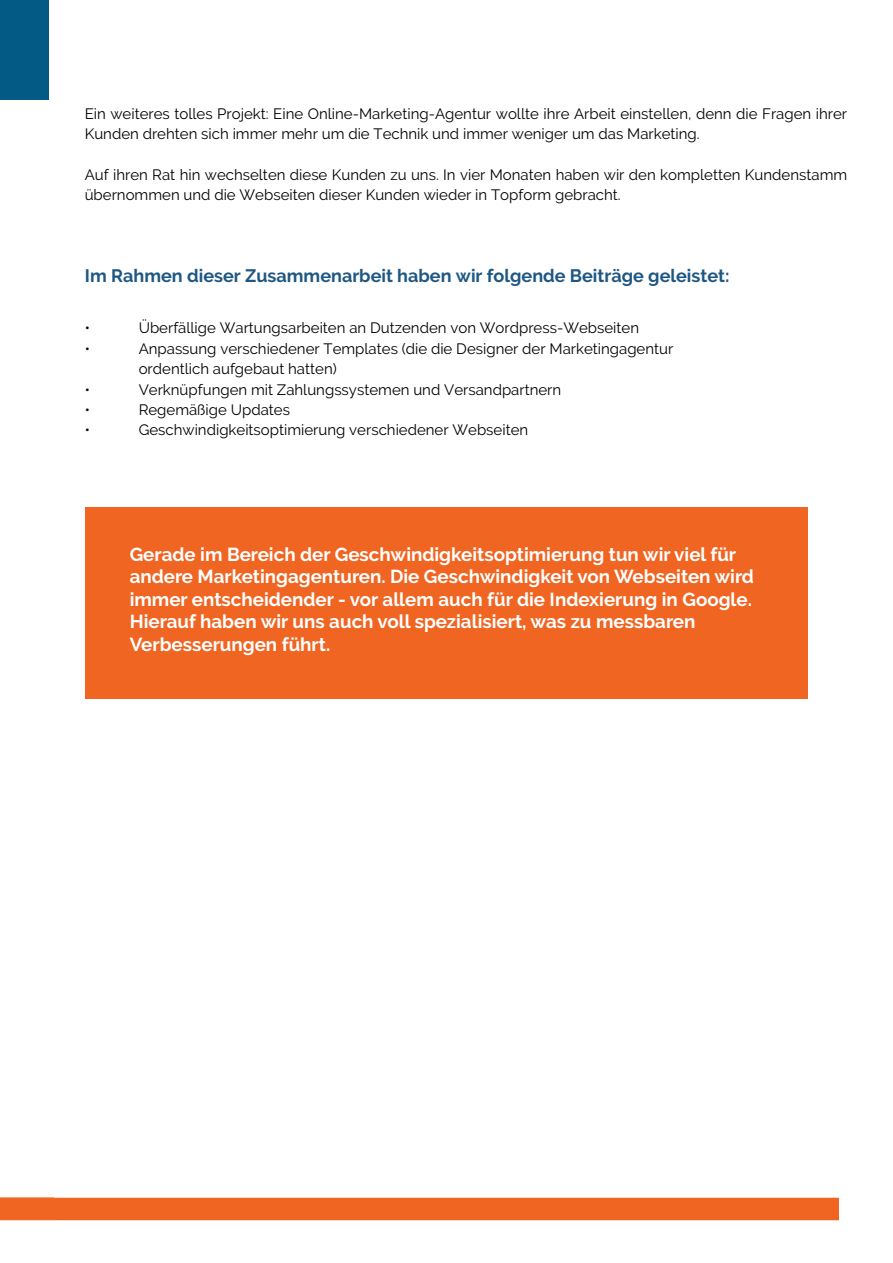
<style>
.page{position:relative;width:893px;height:1263px;background:#fff}
.page>*{position:absolute;margin:0;border:0;box-sizing:border-box;transform-origin:0 0}
.t1{font:700 18.75px/22.5px "Raleway";color:#fff}
.t2{font:700 18px "Raleway";color:#1e5782}
.t3{font:15px/20.4px "Raleway";color:#010102}
</style>
<div class="page">
<div style="left:0;top:0;width:49px;height:99px;background:#025a85"></div>
<div style="left:0;top:1198px;width:839px;height:22px;background:#f06522"></div>
<div style="left:0;top:1197px;width:54px;height:23px;background:#f06522"></div>
<div style="left:85px;top:507px;width:723px;height:192px;background:#f06522"></div>
<p class="t3" style="left:85px;top:103px;width:764px">Ein weiteres tolles Projekt: Eine Online-Marketing-Agentur wollte ihre Arbeit einstellen, denn die Fragen ihrer<br>Kunden drehten sich immer mehr um die Technik und immer weniger um das Marketing.</p>
<p class="t3" style="left:85px;top:165px;width:764px">Auf ihren Rat hin wechselten diese Kunden zu uns. In vier Monaten haben wir den kompletten Kundenstamm ¸bernommen und die Webseiten dieser Kunden wieder in Topform gebracht.</p>
<p class="t2" style="left:85px;top:266px;width:646px">Im Rahmen dieser Zusammenarbeit haben wir folgende Beiträge geleistet:</p>
<p class="t3" style="left:85px;top:318px;width:7px">ï</p>
<p class="t3" style="left:139px;top:318px;width:502px">‹berf‰llige Wartungsarbeiten an Dutzenden von Wordpress-Webseiten</p>
<p class="t3" style="left:85px;top:338px;width:7px">ï</p>
<p class="t3" style="left:139px;top:338px;width:536px">Anpassung verschiedener Templates (die die Designer der Marketingagentur ordentlich aufgebaut hatten)</p>
<p class="t3" style="left:85px;top:379px;width:7px">ï</p>
<p class="t3" style="left:139px;top:379px;width:424px">Verkn¸pfungen mit Zahlungssystemen und Versandpartnern</p>
<p class="t3" style="left:85px;top:400px;width:7px">ï</p>
<p class="t3" style="left:139px;top:400px;width:153px">Regem‰flige Updates</p>
<p class="t3" style="left:85px;top:420px;width:7px">ï</p>
<p class="t3" style="left:139px;top:420px;width:391px">Geschwindigkeitsoptimierung verschiedener Webseiten</p>
<p class="t1" style="left:130px;top:543px;width:626px">Gerade im Bereich der Geschwindigkeitsoptimierung tun wir viel für andere Marketingagenturen. Die Geschwindigkeit von Webseiten wird immer entscheidender - vor allem auch für die Indexierung in Google.<br>Hierauf haben wir uns auch voll spezialisiert, was zu messbaren Verbesserungen führt.</p>
</div>
